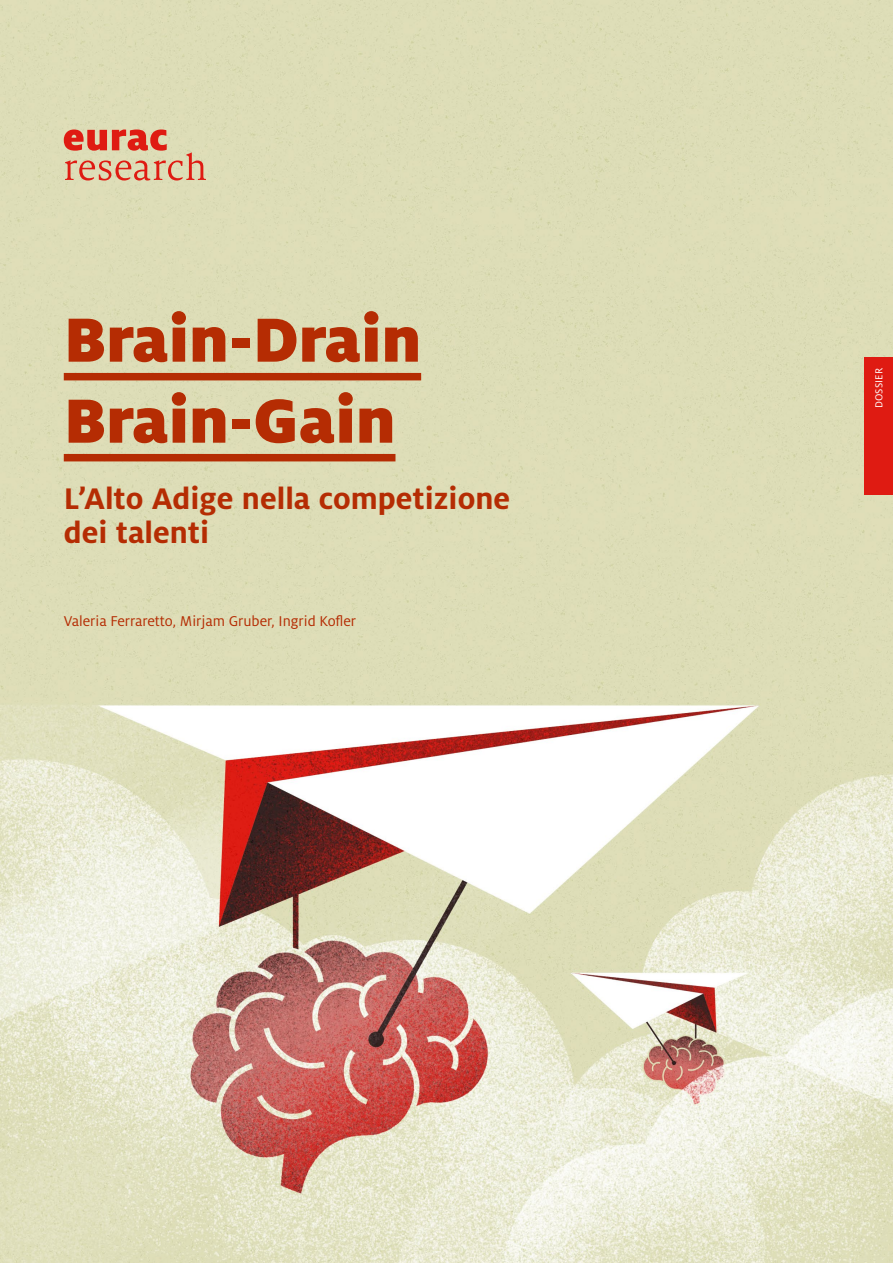
<style>
.page{position:relative;width:893px;height:1263px;background:#fff}
.page>*{position:absolute;margin:0;border:0;box-sizing:border-box;transform-origin:0 0}
.t1{font:900 69px/81px "Milo Pro";color:#b52c03}
.t2{font:700 33px/34px "Milo Pro";color:#b52c03}
.t3{font:15.75px "Milo Pro";letter-spacing:-.005em;color:#b52c03}
.t4{font:11.25px "Milo Pro";letter-spacing:.01em;color:#fff}
</style>
<div class="page">
<img style="left:0;top:1px;width:893px;height:1261px">
<svg style="left:64px;top:129px;width:142px;height:51px;background:#dda083"></svg>
<div style="left:865px;top:357px;width:28px;height:138px;background:#df1b12"></div>
<div style="left:64px;top:373px;width:357px;height:7px;background:#b52c03"></div>
<div style="left:64px;top:454px;width:331px;height:7px;background:#b52c03"></div>
<h1 class="t1" style="left:64px;top:299px;width:359px">Brain-Drain<br>Brain-Gain</h1>
<h2 class="t2" style="left:64px;top:481px;width:448px">L’Alto Adige nella competizione dei talenti</h2>
<p class="t3" style="left:64px;top:612px;width:294px">Valeria Ferraretto, Mirjam Gruber, Ingrid Kofler</p>
<p class="t4" style="left:873px;top:408px;width:42px;rotate:-90deg">DOSSIER</p>
</div>
